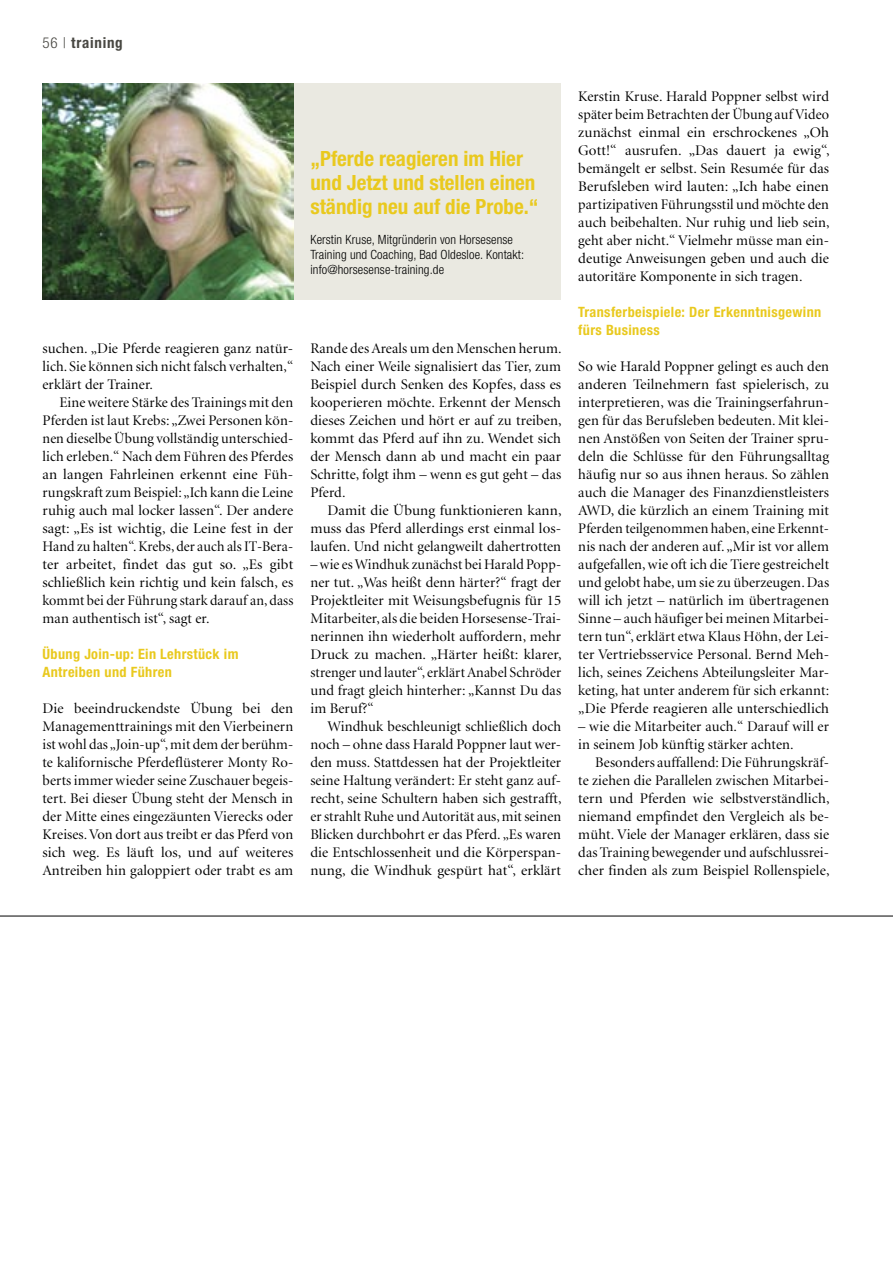
<style>
.page{position:relative;width:893px;height:1263px;background:#fff}
.page>*{position:absolute;margin:0;border:0;box-sizing:border-box;transform-origin:0 0}
.t1{font:700 condensed 21px/24px "Helvetica Neue LT";color:#e9c91e}
.t2{font:700 condensed 15px "Helvetica Neue LT";letter-spacing:.05em;color:#484742}
.t3{font:14.7px/18px "Minion Display";letter-spacing:.01em;color:#000;text-align:justify}
.t4{font:700 condensed 14.25px/18px "Helvetica Neue LT";letter-spacing:.025em;color:#e9c91e}
.t5{font:300 condensed 12.75px/15px "Helvetica Neue LT";letter-spacing:.01em;color:#000}
.s1{font-weight:300}
</style>
<div class="page">
<hr style="left:0;top:916px;width:893px;height:1px;background:#000">
<div style="left:293px;top:83px;width:268px;height:216px;background:#eae9e1"></div>
<img style="left:43px;top:83px;width:250px;height:216px">
<p class="t2" style="left:43px;top:34px;width:82px"><span class="s1">56 |</span> training</p>
<p class="t3" style="left:43px;top:340px;width:252px">suchen. „Die Pferde reagieren ganz natür&shy;lich. Sie können sich nicht falsch verhalten,“ erklärt der Trainer.</p>
<p class="t3" style="left:43px;top:394px;width:252px;text-indent:17px">Eine weitere Stärke des Trainings mit den Pferden ist laut Krebs: „Zwei Personen kön&shy;nen dieselbe Übung vollständig unterschied&shy;lich erleben.“ Nach dem Führen des Pferdes an langen Fahrleinen erkennt eine Füh&shy;rungskraft zum Beispiel: „Ich kann die Leine ruhig auch mal locker lassen“. Der andere sagt: „Es ist wichtig, die Leine fest in der Hand zu halten“. Krebs, der auch als IT-Bera&shy;ter arbeitet, findet das gut so. „Es gibt schließlich kein richtig und kein falsch, es kommt bei der Führung stark darauf an, dass man authentisch ist“, sagt er.</p>
<p class="t4" style="left:43px;top:645px;width:197px">Übung Join-up: Ein Lehrstück im<br>Antreiben und Führen</p>
<p class="t3" style="left:43px;top:700px;width:252px">Die beeindruckendste Übung bei den Managementtrainings mit den Vierbeinern ist wohl das „Join-up“, mit dem der berühm&shy;te kalifornische Pferdeflüsterer Monty Ro&shy;berts immer wieder seine Zuschauer begeis&shy;tert. Bei dieser Übung steht der Mensch in der Mitte eines eingezäunten Vierecks oder Kreises. Von dort aus treibt er das Pferd von sich weg. Es läuft los, und auf weiteres Antreiben hin galoppiert oder trabt es am</p>
<h1 class="t1" style="left:310px;top:147px;width:230px">„Pferde reagieren im Hier und Jetzt und stellen einen ständig neu auf die Probe.“</h1>
<p class="t5" style="left:310px;top:232px;width:215px">Kerstin Kruse, Mitgründerin von Horsesense<br>Training und Coaching, Bad Oldesloe. Kontakt: info@horsesense-training.de</p>
<p class="t3" style="left:310px;top:340px;width:253px">Rande des Areals um den Menschen herum.<br>Nach einer Weile signalisiert das Tier, zum Beispiel durch Senken des Kopfes, dass es kooperieren möchte. Erkennt der Mensch dieses Zeichen und hört er auf zu treiben, kommt das Pferd auf ihn zu. Wendet sich der Mensch dann ab und macht ein paar Schritte, folgt ihm – wenn es gut geht – das Pferd.</p>
<p class="t3" style="left:310px;top:502px;width:253px;text-indent:17px">Damit die Übung funktionieren kann, muss das Pferd allerdings erst einmal los&shy;laufen. Und nicht gelangweilt dahertrotten</p>
<p class="t3" style="left:310px;top:556px;width:253px">– wie es Windhuk zunächst bei Harald Popp&shy;ner tut. „Was heißt denn härter?“ fragt der Projektleiter mit Weisungsbefugnis für 15<br>Mitarbeiter, als die beiden Horsesense-Trai&shy;nerinnen ihn wiederholt auffordern, mehr Druck zu machen. „Härter heißt: klarer, strenger und lauter“, erklärt Anabel Schröder und fragt gleich hinterher: „Kannst Du das im Beruf?“</p>
<p class="t3" style="left:310px;top:718px;width:253px;text-indent:17px">Windhuk beschleunigt schließlich doch noch – ohne dass Harald Poppner laut wer&shy;den muss. Stattdessen hat der Projektleiter seine Haltung verändert: Er steht ganz auf&shy;recht, seine Schultern haben sich gestrafft, er strahlt Ruhe und Autorität aus, mit seinen Blicken durchbohrt er das Pferd. „Es waren die Entschlossenheit und die Körperspan&shy;nung, die Windhuk gespürt hat“, erklärt</p>
<p class="t3" style="left:578px;top:88px;width:253px">Kerstin Kruse. Harald Poppner selbst wird später beim Betrachten der Übung auf Video zunächst einmal ein erschrockenes „Oh Gott!“ ausrufen. „Das dauert ja ewig“, bemängelt er selbst. Sein Resumée für das Berufsleben wird lauten: „Ich habe einen partizipativen Führungsstil und möchte den auch beibehalten. Nur ruhig und lieb sein, geht aber nicht.“ Vielmehr müsse man ein&shy;deutige Anweisungen geben und auch die autoritäre Komponente in sich tragen.</p>
<p class="t4" style="left:578px;top:303px;width:244px">Transferbeispiele: Der Erkenntnisgewinn fürs Business</p>
<p class="t3" style="left:578px;top:358px;width:252px">So wie Harald Poppner gelingt es auch den anderen Teilnehmern fast spielerisch, zu interpretieren, was die Trainingserfahrun&shy;gen für das Berufsleben bedeuten. Mit klei&shy;nen Anstößen von Seiten der Trainer spru&shy;deln die Schlüsse für den Führungsalltag häufig nur so aus ihnen heraus. So zählen auch die Manager des Finanzdienstleisters AWD, die kürzlich an einem Training mit Pferden teilgenommen haben, eine Erkennt&shy;nis nach der anderen auf. „Mir ist vor allem aufgefallen, wie oft ich die Tiere gestreichelt und gelobt habe, um sie zu überzeugen. Das will ich jetzt – natürlich im übertragenen Sinne – auch häufiger bei meinen Mitarbei&shy;tern tun“, erklärt etwa Klaus Höhn, der Lei&shy;ter Vertriebsservice Personal. Bernd Meh&shy;lich, seines Zeichens Abteilungsleiter Mar&shy;keting, hat unter anderem für sich erkannt: „Die Pferde reagieren alle unterschiedlich</p>
<p class="t3" style="left:578px;top:718px;width:252px">– wie die Mitarbeiter auch.“ Darauf will er in seinem Job künftig stärker achten.</p>
<p class="t3" style="left:578px;top:754px;width:253px;text-indent:17px">Besonders auffallend: Die Führungskräf&shy;te ziehen die Parallelen zwischen Mitarbei&shy;tern und Pferden wie selbstverständlich, niemand empfindet den Vergleich als be&shy;müht. Viele der Manager erklären, dass sie das Training bewegender und aufschlussrei&shy;cher finden als zum Beispiel Rollenspiele,</p>
</div>
